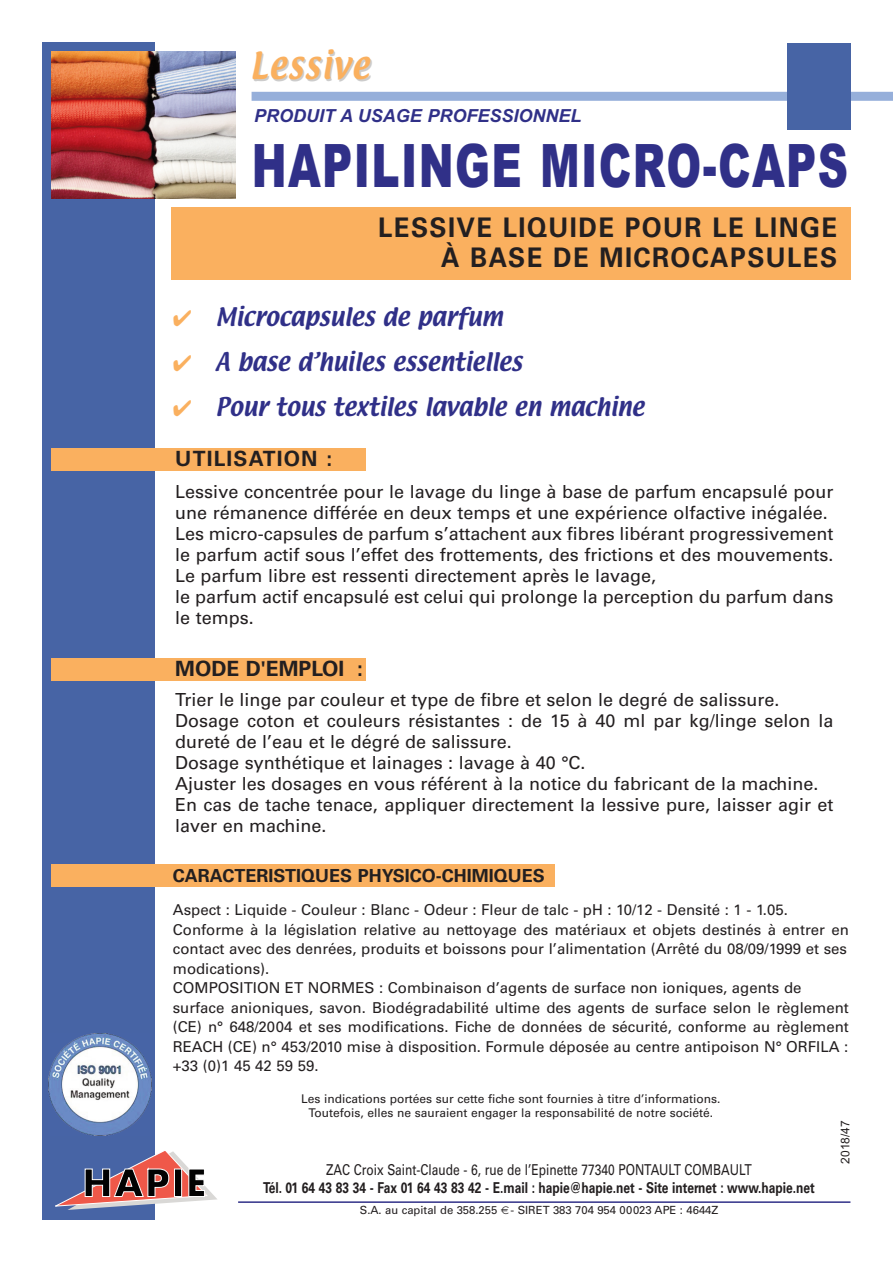
<style>
.page{position:relative;width:893px;height:1263px;background:#fff}
.page>*{position:absolute;margin:0;border:0;box-sizing:border-box;transform-origin:0 0}
.t1{font:900 60px "Arial";letter-spacing:.035em;color:#303088;scale:.7 1}
.t2{font:33px "Textile";letter-spacing:.05em;color:#fab05f;scale:.9 1}
.t3{font:700 27px/30px "Univers";letter-spacing:.055em;color:#231f20;text-align:right;scale:.95 1}
.t4{font:22.5px "Textile";color:#303088;scale:.95 1}
.t5{font:700 21px "Univers";color:#231f20}
.t6{font:700 21px "Univers";letter-spacing:.055em;color:#231f20}
.t7{font:18px/21px "Univers";color:#231f20}
.t8{font:700 18px "Univers";color:#231f20}
.t9{font:italic 700 18px "Arial";color:#303088}
.t10{font:15px/19.5px "Univers";color:#231f20}
.t11{font:700 15px "Univers";color:#231f20;scale:.8 1}
.t12{font:15px "Univers";color:#231f20;scale:.8 1}
.t13{font:12px/14.4px "Univers";color:#231f20;text-align:center}
.t14{font:12px "Arial";color:#231f20}
.t15{font:11.25px "Univers";color:#231f20}
.s1{color:#fab05f}
</style>
<div class="page">
<div style="left:43px;top:43px;width:112px;height:1177px;background:#4764a5"></div>
<div style="left:51px;top:658px;width:315px;height:23px;background:#fab05f"></div>
<div style="left:171px;top:207px;width:679px;height:73px;background:#fab05f"></div>
<hr style="left:238px;top:1201px;width:612px;height:2px;background:#303088">
<div style="left:252px;top:92px;width:641px;height:9px;background:#96afda"></div>
<div style="left:787px;top:43px;width:63px;height:86px;background:#4764a5"></div>
<svg style="left:55px;top:1151px;width:162px;height:59px"></svg>
<div style="left:51px;top:448px;width:315px;height:23px;background:#fab05f"></div>
<div style="left:51px;top:864px;width:504px;height:23px;background:#fab05f"></div>
<img style="left:49px;top:1033px;width:102px;height:102px">
<img style="left:51px;top:51px;width:184px;height:147px">
<h2 class="t2" style="left:250px;top:48px;width:134px">Lessive</h2>
<p class="t9" style="left:254px;top:105px;width:329px">PRODUIT A USAGE PROFESSIONNEL</p>
<h1 class="t1" style="left:252px;top:131px;width:854px">HAPILINGE MICRO-CAPS</h1>
<h3 class="t3" style="left:378px;top:214px;width:485px">LESSIVE LIQUIDE POUR LE LINGE<br>À BASE DE MICROCAPSULES</h3>
<p class="t4" style="left:173px;top:305px;width:348px"><span class="s1">✔</span> Microcapsules de parfum</p>
<p class="t4" style="left:173px;top:350px;width:369px"><span class="s1">✔</span> A base d’huiles essentielles</p>
<p class="t4" style="left:173px;top:395px;width:497px"><span class="s1">✔</span> Pour tous textiles lavable en machine</p>
<p class="t6" style="left:175px;top:451px;width:158px">UTILISATION :</p>
<p class="t7" style="left:175px;top:482px;width:660px">Lessive concentrée pour le lavage du linge à base de parfum encapsulé pour une rémanence différée en deux temps et une expérience olfactive inégalée.<br>Les micro-capsules de parfum s’attachent aux fibres libérant progressivement le parfum actif sous l’effet des frottements, des frictions et des mouvements.<br>Le parfum libre est ressenti directement après le lavage,<br>le parfum actif encapsulé est celui qui prolonge la perception du parfum dans le temps.</p>
<p class="t5" style="left:175px;top:661px;width:189px">MODE D'EMPLOI :</p>
<p class="t7" style="left:175px;top:691px;width:660px">Trier le linge par couleur et type de fibre et selon le degré de salissure.<br>Dosage coton et couleurs résistantes : de 15 à 40 ml par kg/linge selon la dureté de l’eau et le dégré de salissure.<br>Dosage synthétique et lainages : lavage à 40 °C.<br>Ajuster les dosages en vous référent à la notice du fabricant de la machine.<br>En cas de tache tenace, appliquer directement la lessive pure, laisser agir et laver en machine.</p>
<p class="t8" style="left:173px;top:869px;width:373px">CARACTERISTIQUES PHYSICO-CHIMIQUES</p>
<p class="t10" style="left:173px;top:901px;width:678px">Aspect : Liquide - Couleur : Blanc - Odeur : Fleur de talc - pH : 10/12 - Densité : 1 - 1.05.<br>Conforme à la législation relative au nettoyage des matériaux et objets destinés à entrer en contact avec des denrées, produits et boissons pour l’alimentation (Arrêté du 08/09/1999 et ses modications).<br>COMPOSITION ET NORMES : Combinaison d’agents de surface non ioniques, agents de surface anioniques, savon. Biodégradabilité ultime des agents de surface selon le règlement (CE) n° 648/2004 et ses modifications. Fiche de données de sécurité, conforme au règlement REACH (CE) n° 453/2010 mise à disposition. Formule déposée au centre antipoison N° ORFILA : +33 (0)1 45 42 59 59.</p>
<p class="t13" style="left:301px;top:1093px;width:421px">Les indications portées sur cette fiche sont fournies à titre d’informations.<br>Toutefois, elles ne sauraient engager la responsabilité de notre société.</p>
<p class="t14" style="left:838px;top:1164px;width:45px;rotate:-90deg">2018/47</p>
<p class="t12" style="left:326px;top:1164px;width:534px">ZAC Croix Saint-Claude - 6, rue de l’Epinette 77340 PONTAULT COMBAULT</p>
<p class="t11" style="left:263px;top:1182px;width:691px">Tél. 01 64 43 83 34 - Fax 01 64 43 83 42 - E.mail : hapie@hapie.net - Site internet : www.hapie.net</p>
<p class="t15" style="left:360px;top:1206px;width:360px">S.A. au capital de 358.255 - SIRET 383 704 954 00023 APE : 4644Z</p>
</div>
